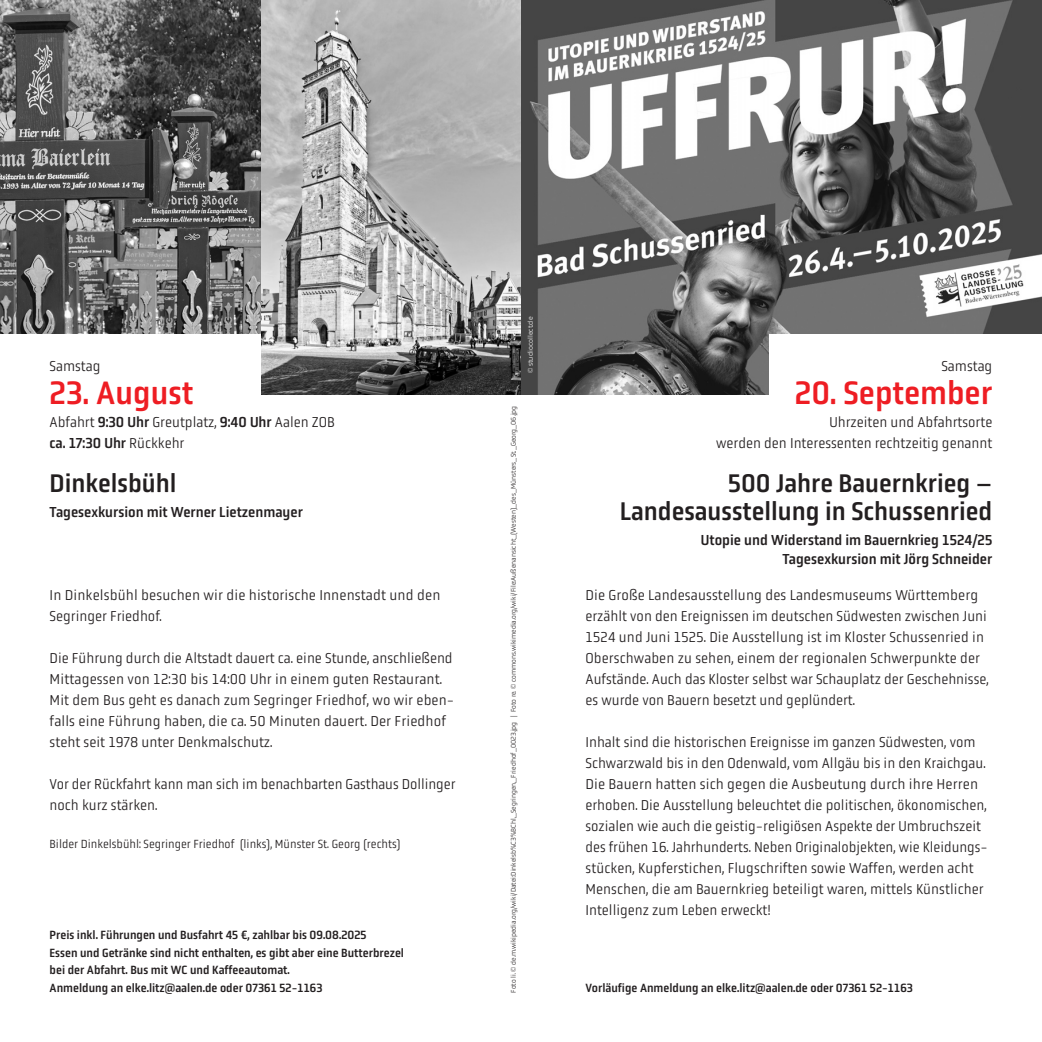
<style>
.page{position:relative;width:1042px;height:1042px;background:#fff}
.page>*{position:absolute;margin:0;border:0;box-sizing:border-box;transform-origin:0 0}
.t1{font:33.25px "Obvia Narrow";color:#ee1d23}
.t2{font:26.25px "Obvia Narrow";color:#231f20}
.t3{font:300 14.88px/21px "Obvia Narrow";color:#231f20}
.t4{font:14.88px "Obvia Narrow";color:#231f20}
.t5{font:12.25px "Obvia Narrow";color:#231f20}
.t6{font:300 12.25px "Obvia Narrow";color:#231f20}
.t7{font:300 7px "Obvia";color:#231f20;scale:.95 1}
.t8{font:300 7px "Obvia";color:#fff}
.s1{font-weight:400}
.s2{font-weight:300}
</style>
<div class="page">
<img style="left:521px;top:0;width:521px;height:394px">
<div style="left:769px;top:334px;width:273px;height:272px;background:#fff"></div>
<svg style="left:260px;top:0;width:261px;height:394px;background:#a8a8a8"></svg>
<img style="left:0;top:0;width:260px;height:334px">
<p class="t3" style="left:50px;top:357px;width:52px">Samstag</p>
<p class="t1" style="left:50px;top:380px;width:145px">23. August</p>
<p class="t3" style="left:50px;top:413px;width:287px">Abfahrt <span class="s1">9:30 Uhr</span> Greutplatz, <span class="s1">9:40 Uhr</span> Aalen ZOB</p>
<p class="t4" style="left:50px;top:437px;width:136px">ca. 17:30 Uhr <span class="s2">Rückkehr</span></p>
<p class="t2" style="left:50px;top:473px;width:128px">Dinkelsbühl</p>
<p class="t4" style="left:50px;top:506px;width:255px">Tagesexkursion mit Werner Lietzenmayer</p>
<p class="t3" style="left:50px;top:585px;width:392px">In Dinkelsbühl besuchen wir die historische Innenstadt und den<br>Segringer Friedhof.</p>
<p class="t3" style="left:50px;top:648px;width:405px">Die Führung durch die Altstadt dauert ca. eine Stunde, anschließend<br>Mittagessen von 12:30 bis 14:00 Uhr in einem guten Restaurant.</p>
<p class="t3" style="left:50px;top:690px;width:406px">Mit dem Bus geht es danach zum Segringer Friedhof, wo wir eben&shy;falls eine Führung haben, die ca. 50 Minuten dauert. Der Friedhof steht seit 1978 unter Denkmalschutz.</p>
<p class="t3" style="left:50px;top:774px;width:407px">Vor der Rückfahrt kann man sich im benachbarten Gasthaus Dollinger noch kurz stärken.</p>
<p class="t6" style="left:50px;top:839px;width:353px">Bilder Dinkelsbühl: Segringer Friedhof (links), Münster St. Georg (rechts)</p>
<p class="t5" style="left:50px;top:930px;width:318px">Preis inkl. Führungen und Busfahrt 45 €, zahlbar bis 09.08.2025</p>
<p class="t5" style="left:50px;top:948px;width:356px">Essen und Getränke sind nicht enthalten, es gibt aber eine Butterbrezel</p>
<p class="t5" style="left:50px;top:965px;width:242px">bei der Abfahrt. Bus mit WC und Kaffeeautomat.</p>
<p class="t5" style="left:50px;top:983px;width:274px">Anmeldung an elke.litz@aalen.de oder 07361 52-1163</p>
<p class="t8" style="left:528px;top:373px;width:58px;rotate:-90deg">© studiocollect.de</p>
<p class="t7" style="left:511px;top:992px;width:619px;rotate:-90deg">Foto li. © de.m.wikipedia.org/wiki/Datei:Dinkelsb%C3%BChl,_Segringen,_Friedhof_0023.jpg | Foto re. © commons.wikimedia.org/wiki/File:Außenansicht_(Westen)_des_Münsters_St._Georg_06.jpg</p>
<p class="t3" style="left:941px;top:357px;width:52px">Samstag</p>
<p class="t1" style="left:795px;top:380px;width:199px">20. September</p>
<p class="t3" style="left:829px;top:413px;width:164px">Uhrzeiten und Abfahrtsorte</p>
<p class="t3" style="left:716px;top:434px;width:278px">werden den Interessenten rechtzeitig genannt</p>
<p class="t2" style="left:728px;top:473px;width:266px">500 Jahre Bauernkrieg –</p>
<p class="t2" style="left:620px;top:501px;width:374px">Landesausstellung in Schussenried</p>
<p class="t4" style="left:701px;top:534px;width:293px">Utopie und Widerstand im Bauernkrieg 1524/25</p>
<p class="t4" style="left:782px;top:553px;width:211px">Tagesexkursion mit Jörg Schneider</p>
<p class="t3" style="left:585px;top:585px;width:394px">Die Große Landesausstellung des Landesmuseums Württemberg</p>
<p class="t3" style="left:585px;top:606px;width:405px">erzählt von den Ereignissen im deutschen Südwesten zwischen Juni 1524 und Juni 1525. Die Ausstellung ist im Kloster Schussenried in Oberschwaben zu sehen, einem der regionalen Schwerpunkte der Aufstände. Auch das Kloster selbst war Schauplatz der Geschehnisse, es wurde von Bauern besetzt und geplündert.</p>
<p class="t3" style="left:585px;top:732px;width:402px">Inhalt sind die historischen Ereignisse im ganzen Südwesten, vom<br>Schwarzwald bis in den Odenwald, vom Allgäu bis in den Kraichgau.<br>Die Bauern hatten sich gegen die Ausbeutung durch ihre Herren</p>
<p class="t3" style="left:585px;top:795px;width:404px">erhoben. Die Ausstellung beleuchtet die politischen, ökonomischen, sozialen wie auch die geistig-religiösen Aspekte der Umbruchszeit des frühen 16. Jahrhunderts. Neben Originalobjekten, wie Kleidungs&shy;stücken, Kupferstichen, Flugschriften sowie Waffen, werden acht Menschen, die am Bauernkrieg beteiligt waren, mittels Künstlicher Intelligenz zum Leben erweckt!</p>
<p class="t5" style="left:585px;top:983px;width:329px">Vorläufige Anmeldung an elke.litz@aalen.de oder 07361 52-1163</p>
</div>
